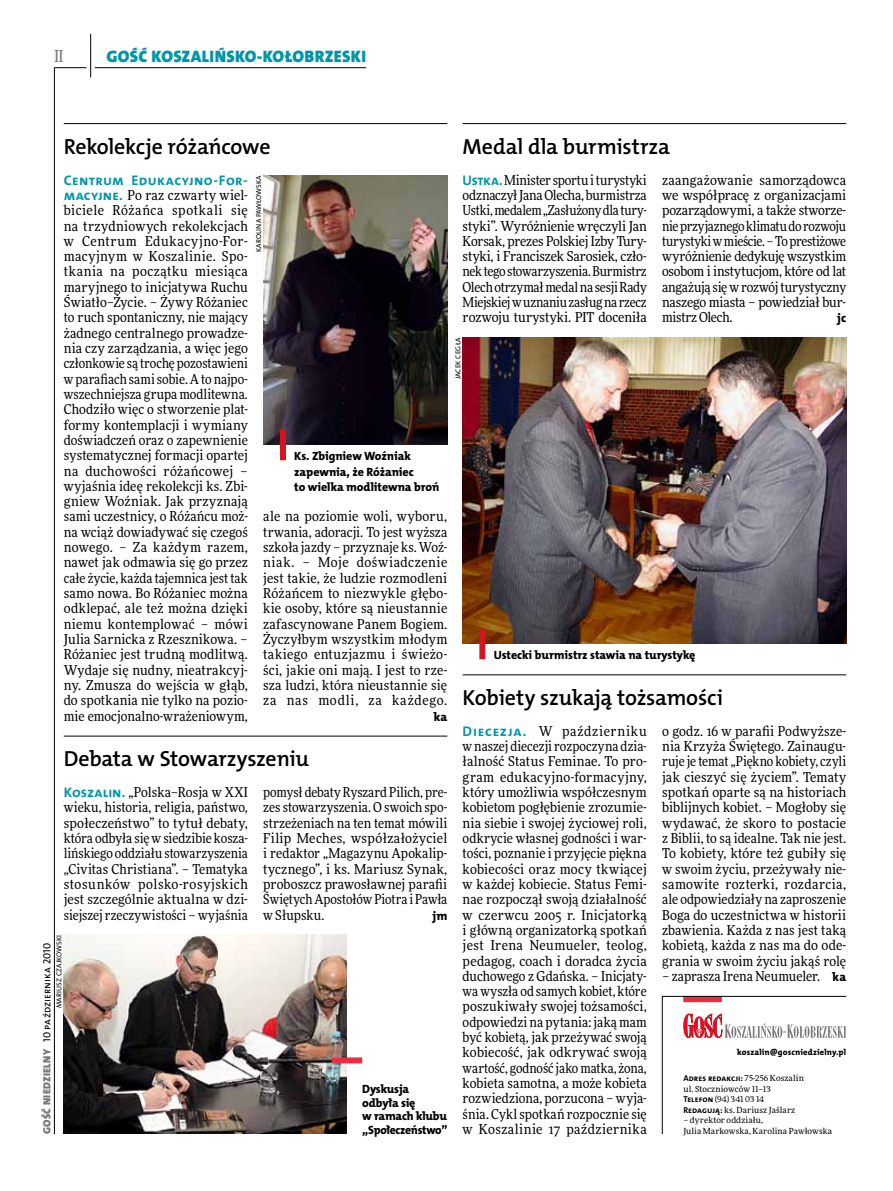
<style>
.page{position:relative;width:893px;height:1191px;background:#fff}
.page>*{position:absolute;margin:0;border:0;box-sizing:border-box;transform-origin:0 0}
._05-4a_tytuł_kroniki{font:21.9px "The Mix HP6 Se Bld";letter-spacing:-.015em;color:#000}
._15-2_dzial_prawo{font:16.65px "The Mix HP9 Blk";letter-spacing:.02em;color:#0096aa}
._16-1_pagina_lewa{font:500 16.5px "Freeday Narrow";color:#787779;scale:.9 1}
._03_body_bez_akapitu{font:13.95px "The Mix HP7 Bld";letter-spacing:.025em;color:#0096aa}
._03_body_bez_akapitu-2{font:13.65px/15.3px "Freeday Narrow News";letter-spacing:.005em;color:#000;text-align:justify}
._03_body_bez_akapitu-3{font:12.3px "The Mix HP8 Ex Bld";color:#000}
._09-3_podpis_zdjecia{font:12px/15.3px "The Mix HP8 Ex Bld";letter-spacing:-.005em;color:#000}
._09-2_podpis_zdjecia{font:12px/13.5px "The Mix HP8 Ex Bld";letter-spacing:-.015em;color:#000}
._17_data_lewa{font:10.5px "The Mix HP5 Plain";color:#000}
._17-2_pagina_GOSC{font:10.5px "The Mix HP9 Blk";letter-spacing:.025em;color:#787779}
._20_stopka_body{font:8.55px "The Mix HP7 Bld";letter-spacing:.005em;color:#000}
._20_stopka_body-2{font:8.55px "The Mix HP8 Ex Bld";letter-spacing:.015em;color:#000}
._20_stopka_body-3{font:8.4px/10.5px "Freeday News";letter-spacing:.01em;color:#000}
._09-4_autor_zdjecia{font:7.2px "The Mix HP5 Plain";letter-spacing:.015em;color:#000}
.s1{font-family:"The Mix HP7 Bld";font-size:13.95px;color:#0096aa}
.s2{font-family:"The Mix HP8 Ex Bld";font-size:12.3px}
.s3{font-family:"Freeday News";font-size:8.4px}
.s4{font-family:"The Mix HP7 Bld";font-size:8.55px}
</style>
<div class="page">
<hr style="left:54px;top:67px;width:1px;height:1067px;background:#000">
<hr style="left:90px;top:34px;width:1px;height:43px;background:#000">
<hr style="left:54px;top:67px;width:32px;height:1px;background:#000">
<hr style="left:95px;top:67px;width:271px;height:1px;background:#000">
<svg style="left:662px;top:996px;width:185px;height:138px"></svg>
<hr style="left:463px;top:674px;width:383px;height:1px;background:#000">
<hr style="left:64px;top:123px;width:383px;height:1px;background:#000">
<img style="left:263px;top:175px;width:184px;height:270px">
<div style="left:280px;top:429px;width:6px;height:31px;background:#d3151f"></div>
<hr style="left:463px;top:123px;width:383px;height:1px;background:#000">
<img style="left:463px;top:338px;width:383px;height:306px">
<div style="left:479px;top:628px;width:6px;height:31px;background:#d3151f"></div>
<hr style="left:64px;top:736px;width:383px;height:1px;background:#000">
<img style="left:64px;top:935px;width:283px;height:199px">
<div style="left:332px;top:1057px;width:30px;height:6px;background:#e92f3f"></div>
<p class="_16-1_pagina_lewa" style="left:54px;top:46px;width:11px">II</p>
<p class="_15-2_dzial_prawo" style="left:106px;top:46px;width:261px">GOŚĆ KOSZALIŃSKO-KOŁOBRZESKI</p>
<p class="_05-4a_tytuł_kroniki" style="left:64px;top:132px;width:208px">Rekolekcje różańcowe</p>
<p class="_03_body_bez_akapitu" style="left:64px;top:171px;width:186px">Centrum Edukacyjno-For-</p>
<p class="_03_body_bez_akapitu-2" style="left:64px;top:187px;width:186px"><span class="s1">macyjne.</span> Po raz czwarty wiel&shy;biciele Różańca spotkali się na trzydniowych rekolekcjach w Centrum Edukacyjno-For&shy;macyjnym w Koszalinie. Spo&shy;tkania na początku miesiąca maryjnego to inicjatywa Ruchu Światło–Życie. – Żywy Różaniec to ruch spontaniczny, nie mający żadnego centralnego prowadze&shy;nia czy zarządzania, a więc jego członkowie są trochę pozostawieni w parafiach sami sobie. A to najpo&shy;wszechniejsza grupa modlitewna.<br>Chodziło więc o stworzenie plat&shy;formy kontemplacji i wymiany doświadczeń oraz o zapewnienie systematycznej formacji opartej na duchowości różańcowej – wyjaśnia ideę rekolekcji ks. Zbi&shy;gniew Woźniak. Jak przyznają sami uczestnicy, o Różańcu moż&shy;na wciąż dowiadywać się czegoś nowego. – Za każdym razem, nawet jak odmawia się go przez całe życie, każda tajemnica jest tak samo nowa. Bo Różaniec można odklepać, ale też można dzięki niemu kontemplować – mówi Julia Sarnicka z Rzesznikowa. – Różaniec jest trudną modlitwą.<br>Wydaje się nudny, nieatrakcyj&shy;ny. Zmusza do wejścia w głąb, do spotkania nie tylko na pozio&shy;mie emocjonalno-wrażeniowym,</p>
<p class="_09-4_autor_zdjecia" style="left:254px;top:252px;width:78px;rotate:-90deg">KAROLINA PAWŁOWSKA</p>
<p class="_09-3_podpis_zdjecia" style="left:294px;top:448px;width:146px">Ks. Zbigniew Woźniak zapewnia, że Różaniec<br>to wielka modlitewna broń</p>
<p class="_03_body_bez_akapitu-2" style="left:263px;top:509px;width:186px">ale na poziomie woli, wyboru, trwania, adoracji. To jest wyższa szkoła jazdy – przyznaje ks. Woź&shy;niak. – Moje doświadczenie jest takie, że ludzie rozmodleni Różańcem to niezwykle głębo&shy;kie osoby, które są nieustannie zafascynowane Panem Bogiem.<br>Życzyłbym wszystkim młodym takiego entuzjazmu i świeżo&shy;ści, jakie oni mają. I jest to rze&shy;sza ludzi, która nieustannie się za nas modli, za każdego.</p>
<p class="_03_body_bez_akapitu-3" style="left:434px;top:708px;width:15px">ka</p>
<p class="_05-4a_tytuł_kroniki" style="left:463px;top:132px;width:209px">Medal dla burmistrza</p>
<p class="_03_body_bez_akapitu-2" style="left:463px;top:172px;width:186px"><span class="s1">Ustka.</span> Minister sportu i turystyki odznaczył Jana Olecha, burmistrza Ustki, medalem „Zasłużony dla tury&shy;styki”. Wyróżnienie wręczyli Jan Korsak, prezes Polskiej Izby Tury&shy;styki, i Franciszek Sarosiek, czło&shy;nek tego stowarzyszenia. Burmistrz Olech otrzymał medal na sesji Rady Miejskiej w uznaniu zasług na rzecz rozwoju turystyki. PIT doceniła</p>
<p class="_03_body_bez_akapitu-2" style="left:662px;top:172px;width:186px">zaangażowanie samorządowca we współpracę z organizacjami pozarządowymi, a także stworze&shy;nie przyjaznego klimatu do rozwoju turystyki w mieście. – To prestiżowe wyróżnienie dedykuję wszystkim osobom i instytucjom, które od lat angażują się w rozwój turystyczny naszego miasta – powiedział bur&shy;mistrz Olech.</p>
<p class="_03_body_bez_akapitu-3" style="left:837px;top:310px;width:10px">jc</p>
<p class="_09-4_autor_zdjecia" style="left:453px;top:379px;width:43px;rotate:-90deg">JACEK CEGŁA</p>
<p class="_09-3_podpis_zdjecia" style="left:494px;top:647px;width:203px">Ustecki burmistrz stawia na turystykę</p>
<p class="_05-4a_tytuł_kroniki" style="left:463px;top:684px;width:262px">Kobiety szukają tożsamości</p>
<p class="_05-4a_tytuł_kroniki" style="left:64px;top:745px;width:247px">Debata w Stowarzyszeniu</p>
<p class="_03_body_bez_akapitu-2" style="left:64px;top:784px;width:186px"><span class="s1">Koszalin.</span> „Polska–Rosja w XXI wieku, historia, religia, państwo, społeczeństwo” to tytuł debaty, która odbyła się w siedzibie kosza&shy;lińskiego oddziału stowarzyszenia „Civitas Christiana”. – Tematyka stosunków polsko-rosyjskich jest szczególnie aktualna w dzi&shy;siejszej rzeczywistości – wyjaśnia</p>
<p class="_03_body_bez_akapitu-2" style="left:263px;top:784px;width:186px">pomysł debaty Ryszard Pilich, pre&shy;zes stowarzyszenia. O swoich spo&shy;strzeżeniach na ten temat mówili Filip Meches, współzałożyciel i redaktor „Magazynu Apokalip&shy;tycznego”, i ks. Mariusz Synak, proboszcz prawosławnej parafii Świętych Apostołów Piotra i Pawła w Słupsku.</p>
<p class="_03_body_bez_akapitu-3" style="left:432px;top:907px;width:16px">jm</p>
<p class="_09-4_autor_zdjecia" style="left:55px;top:1008px;width:75px;rotate:-90deg">MARIUSZ CZAJKOWSKI</p>
<p class="_17_data_lewa" style="left:40px;top:1042px;width:101px;rotate:-90deg">10 października 2010</p>
<p class="_17-2_pagina_GOSC" style="left:40px;top:1134px;width:86px;rotate:-90deg">GOŚĆ NIEDZIELNY</p>
<p class="_09-2_podpis_zdjecia" style="left:362px;top:1082px;width:87px">Dyskusja odbyła się<br>w ramach klubu „Społeczeństwo”</p>
<p class="_03_body_bez_akapitu-2" style="left:463px;top:723px;width:186px"><span class="s1">Diecezja.</span> W październiku w naszej diecezji rozpoczyna dzia&shy;łalność Status Feminae. To pro&shy;gram edukacyjno-formacyjny, który umożliwia współczesnym kobietom pogłębienie zrozumie&shy;nia siebie i swojej życiowej roli, odkrycie własnej godności i war&shy;tości, poznanie i przyjęcie piękna kobiecości oraz mocy tkwiącej w każdej kobiecie. Status Femi&shy;nae rozpoczął swoją działalność w czerwcu 2005 r. Inicjatorką i główną organizatorką spotkań jest Irena Neumueler, teolog, pedagog, coach i doradca życia duchowego z Gdańska. – Inicjaty&shy;wa wyszła od samych kobiet, które poszukiwały swojej tożsamości, odpowiedzi na pytania: jaką mam być kobietą, jak przeżywać swoją kobiecość, jak odkrywać swoją wartość, godność jako matka, żona, kobieta samotna, a może kobieta rozwiedziona, porzucona – wyja&shy;śnia. Cykl spotkań rozpocznie się w Koszalinie 17 października</p>
<p class="_03_body_bez_akapitu-2" style="left:662px;top:723px;width:186px">o godz. 16 w parafii Podwyższe&shy;nia Krzyża Świętego. Zainaugu&shy;ruje je temat „Piękno kobiety, czyli jak cieszyć się życiem”. Tematy spotkań oparte są na historiach biblijnych kobiet. – Mogłoby się wydawać, że skoro to postacie z Biblii, to są idealne. Tak nie jest.<br>To kobiety, które też gubiły się w swoim życiu, przeżywały nie&shy;samowite rozterki, rozdarcia, ale odpowiedziały na zaproszenie Boga do uczestnictwa w historii zbawienia. Każda z nas jest taką kobietą, każda z nas ma do ode&shy;grania w swoim życiu jakąś rolę</p>
<p class="_03_body_bez_akapitu-2" style="left:662px;top:968px;width:186px">– zaprasza Irena Neumueler. <span class="s2">ka</span></p>
<p class="_20_stopka_body-2" style="left:737px;top:1046px;width:110px">koszalin@goscniedzielny.pl</p>
<p class="_20_stopka_body" style="left:683px;top:1073px;width:122px">Adres redakcji: <span class="s3">75-256 Koszalin</span></p>
<p class="_20_stopka_body-3" style="left:683px;top:1083px;width:89px">ul. Stoczniowców 11–13</p>
<p class="_20_stopka_body-3" style="left:683px;top:1094px;width:82px"><span class="s4">Telefon</span> (94) 341 03 14</p>
<p class="_20_stopka_body-3" style="left:683px;top:1104px;width:113px"><span class="s4">Redagują:</span> ks. Dariusz Jaślarz</p>
<p class="_20_stopka_body-3" style="left:683px;top:1115px;width:150px">– dyrektor oddziału,<br>Julia Markowska, Karolina Pawłowska</p>
</div>
